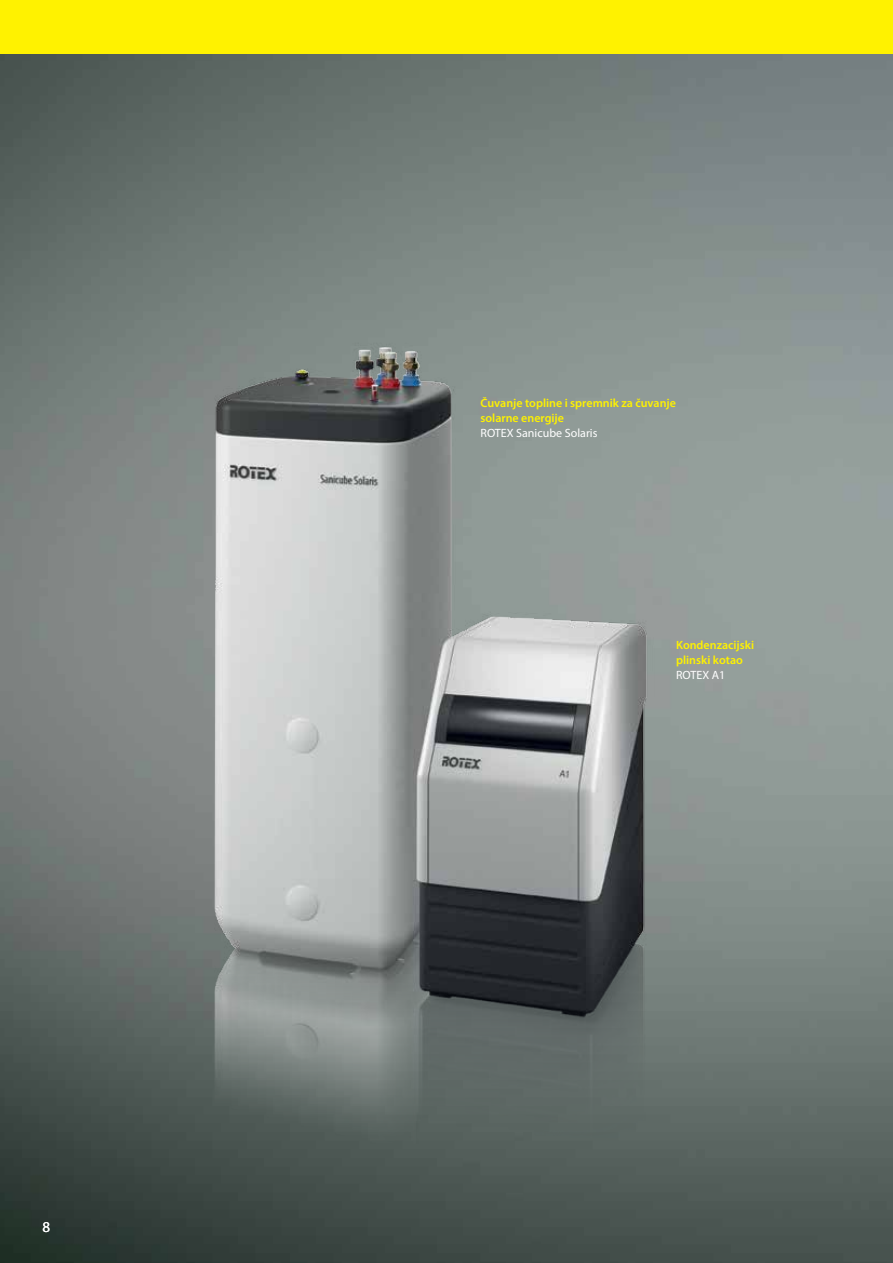
<style>
.page{position:relative;width:893px;height:1263px;background:#fff}
.page>*{position:absolute;margin:0;border:0;box-sizing:border-box;transform-origin:0 0}
.t1{font:15px "Myriad Pro";color:#fff}
.t2{font:600 12px/15px "Myriad Pro";color:#fff200}
.t3{font:12px "Myriad Pro";color:#fff}
</style>
<div class="page">
<img style="left:0;top:53px;width:893px;height:1210px">
<img style="left:0;top:336px;width:893px;height:808px">
<div style="left:0;top:0;width:893px;height:53px;background:#fff200"></div>
<p class="t1" style="left:43px;top:1218px;width:9px">8</p>
<p class="t2" style="left:480px;top:395px;width:197px">Čuvanje topline i spremnik za čuvanje solarne energije</p>
<p class="t3" style="left:480px;top:425px;width:119px">ROTEX Sanicube Solaris</p>
<p class="t2" style="left:676px;top:637px;width:80px">Kondenzacijski plinski kotao</p>
<p class="t3" style="left:676px;top:667px;width:51px">ROTEX A1</p>
</div>
